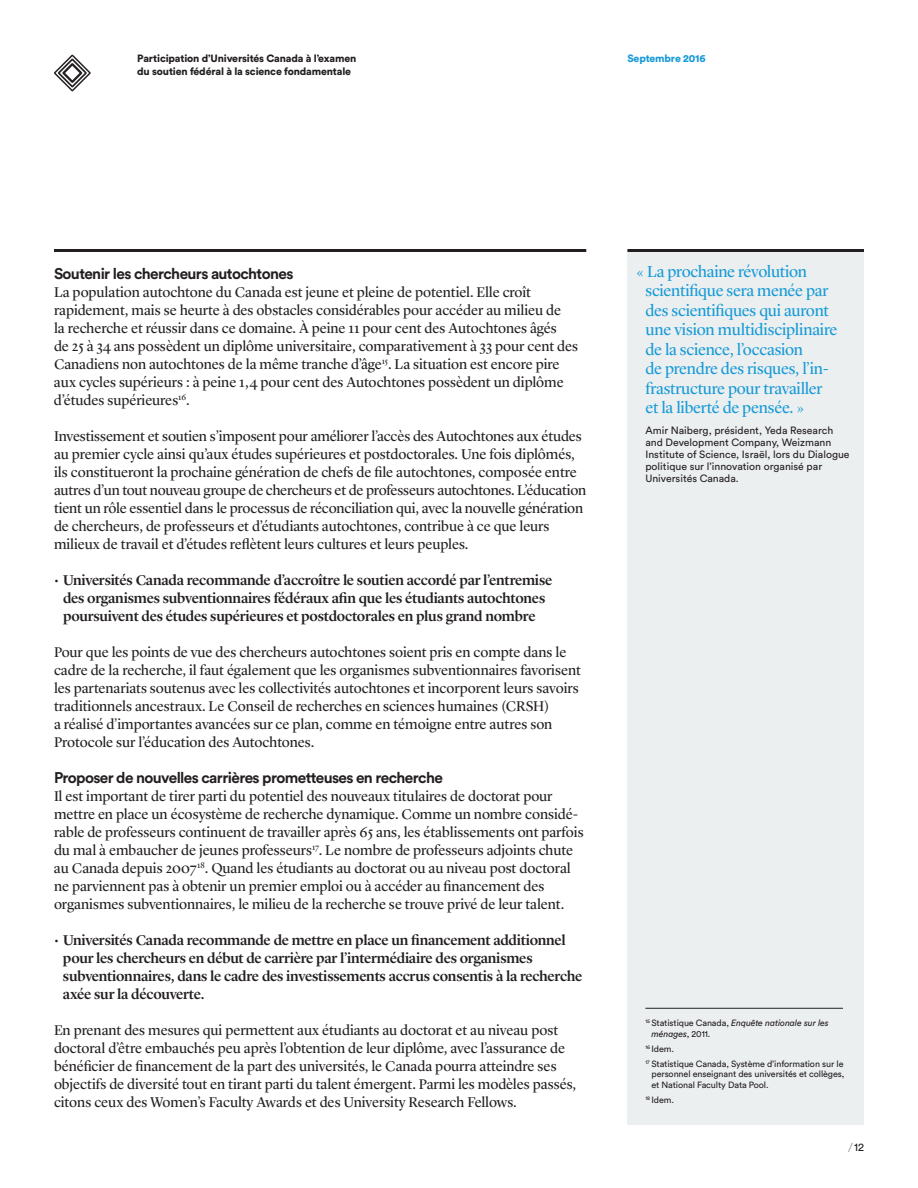
<style>
.page{position:relative;width:918px;height:1188px;background:#fff}
.page>*{position:absolute;margin:0;border:0;box-sizing:border-box;transform-origin:0 0}
.t1{font:16.5px/19.5px "Lyon Display";letter-spacing:-.015em;color:#179ad7}
.t2{font:700 15.3px "Circular Std";letter-spacing:-.04em;color:#231f20}
.t3{font:14.7px/18px "Lyon Display";letter-spacing:-.005em;color:#231f20}
.t4{font:500 14.7px/18px "Lyon Display";letter-spacing:-.02em;color:#231f20;text-align:center}
.t5{font:11.25px "Circular Std";color:#231f20}
.t6{font:10.5px/12px "Circular Std";color:#231f20}
.t7{font:900 10.5px/12.8px "Circular Std";letter-spacing:-.015em;color:#231f20}
.t8{font:900 10.5px "Circular Std";letter-spacing:-.015em;color:#179ad7}
.t9{font:9px/10.5px "Circular Std";letter-spacing:-.01em;color:#231f20;text-align:justify}
.t10{font:italic 9px/10.5px "Circular Std";letter-spacing:-.01em;color:#231f20}
.s1{font-style:normal}
.s2{font-family:"Lyon Display";font-size:9.75px}
</style>
<div class="page">
<div style="left:627px;top:252px;width:237px;height:873px;background:#eceff0"></div>
<svg style="left:54px;top:55px;width:37px;height:36px"></svg>
<hr style="left:627px;top:249px;width:237px;height:3px;background:#231f20">
<hr style="left:54px;top:249px;width:532px;height:3px;background:#231f20">
<hr style="left:645px;top:1008px;width:198px;height:1px;background:#231f20">
<p class="t7" style="left:137px;top:52px;width:221px">Participation d’Universités Canada à l’examen du soutien fédéral à la science fondamentale</p>
<p class="t8" style="left:627px;top:52px;width:80px">Septembre 2016</p>
<h3 class="t2" style="left:54px;top:264px;width:241px">Soutenir les chercheurs autochtones</h3>
<p class="t3" style="left:54px;top:282px;width:526px">La population autochtone du Canada est jeune et pleine de potentiel. Elle croît rapidement, mais se heurte à des obstacles considérables pour accéder au milieu de<br>la recherche et réussir dans ce domaine. À peine 11 pour cent des Autochtones âgés<br>de 25 à 34 ans possèdent un diplôme universitaire, comparativement à 33 pour cent des Canadiens non autochtones de la même tranche d’âge<sup>15</sup>. La situation est encore pire aux cycles supérieurs : à peine 1,4 pour cent des Autochtones possèdent un diplôme d’études supérieures<sup>16</sup>.</p>
<p class="t3" style="left:54px;top:426px;width:534px">Investissement et soutien s’imposent pour améliorer l’accès des Autochtones aux études au premier cycle ainsi qu’aux études supérieures et postdoctorales. Une fois diplômés, ils constitueront la prochaine génération de chefs de file autochtones, composée entre autres d’un tout nouveau groupe de chercheurs et de professeurs autochtones. L’éducation tient un rôle essentiel dans le processus de réconciliation qui, avec la nouvelle génération de chercheurs, de professeurs et d’étudiants autochtones, contribue à ce que leurs milieux de travail et d’études reflètent leurs cultures et leurs peuples.</p>
<p class="t4" style="left:54px;top:570px;width:500px">• Universités Canada recommande d’accroître le soutien accordé par l’entremise des organismes subventionnaires fédéraux afin que les étudiants autochtones poursuivent des études supérieures et postdoctorales en plus grand nombre</p>
<p class="t3" style="left:54px;top:642px;width:529px">Pour que les points de vue des chercheurs autochtones soient pris en compte dans le cadre de la recherche, il faut également que les organismes subventionnaires favorisent les partenariats soutenus avec les collectivités autochtones et incorporent leurs savoirs traditionnels ancestraux. Le Conseil de recherches en sciences humaines (CRSH)<br>a réalisé d’importantes avancées sur ce plan, comme en témoigne entre autres son Protocole sur l’éducation des Autochtones.</p>
<h3 class="t2" style="left:54px;top:768px;width:390px">Proposer de nouvelles carrières prometteuses en recherche</h3>
<p class="t3" style="left:54px;top:786px;width:531px">Il est important de tirer parti du potentiel des nouveaux titulaires de doctorat pour mettre en place un écosystème de recherche dynamique. Comme un nombre considé&shy;rable de professeurs continuent de travailler après 65 ans, les établissements ont parfois du mal à embaucher de jeunes professeurs<sup>17</sup>. Le nombre de professeurs adjoints chute au Canada depuis 2007<sup>18</sup>. Quand les étudiants au doctorat ou au niveau post doctoral ne parviennent pas à obtenir un premier emploi ou à accéder au financement des organismes subventionnaires, le milieu de la recherche se trouve privé de leur talent.</p>
<p class="t4" style="left:63px;top:930px;width:521px;text-align:left;text-indent:-9px">• Universités Canada recommande de mettre en place un financement additionnel pour les chercheurs en début de carrière par l’intermédiaire des organismes subventionnaires, dans le cadre des investissements accrus consentis à la recherche axée sur la découverte.</p>
<p class="t3" style="left:54px;top:1020px;width:524px">En prenant des mesures qui permettent aux étudiants au doctorat et au niveau post doctoral d’être embauchés peu après l’obtention de leur diplôme, avec l’assurance de bénéficier de financement de la part des universités, le Canada pourra atteindre ses objectifs de diversité tout en tirant parti du talent émergent. Parmi les modèles passés, citons ceux des Women’s Faculty Awards et des University Research Fellows.</p>
<p class="t1" style="left:645px;top:260px;width:194px;text-indent:-9px">« La prochaine révolution scientifique sera menée par des scientifiques qui auront une vision multidisciplinaire de la science, l’occasion<br>de prendre des risques, l’in&shy;fra structure pour travailler et la liberté de pensée. »</p>
<p class="t6" style="left:645px;top:425px;width:206px">Amir Naiberg, président, Yeda Research and Development Company, Weizmann Institute of Science, Israël, lors du Dialogue politique sur l’innovation organisé par Universités Canada.</p>
<p class="t10" style="left:651px;top:1018px;width:179px;text-indent:-6px"><sup>15</sup> <span class="s1">Statistique Canada,</span> Enquête nationale sur les ménages<span class="s1">, 2011.</span></p>
<p class="t9" style="left:645px;top:1043px;width:30px"><sup>16</sup> Idem.</p>
<p class="t9" style="left:651px;top:1058px;width:195px;text-indent:-6px"><sup>17</sup> Statistique Canada, Système d’information sur le personnel enseignant des universités et collèges, et National Faculty Data Pool.</p>
<p class="t9" style="left:645px;top:1094px;width:30px"><sup>18</sup> Idem.</p>
<p class="t5" style="left:849px;top:1141px;width:17px"><span class="s2">/</span> 12</p>
</div>
